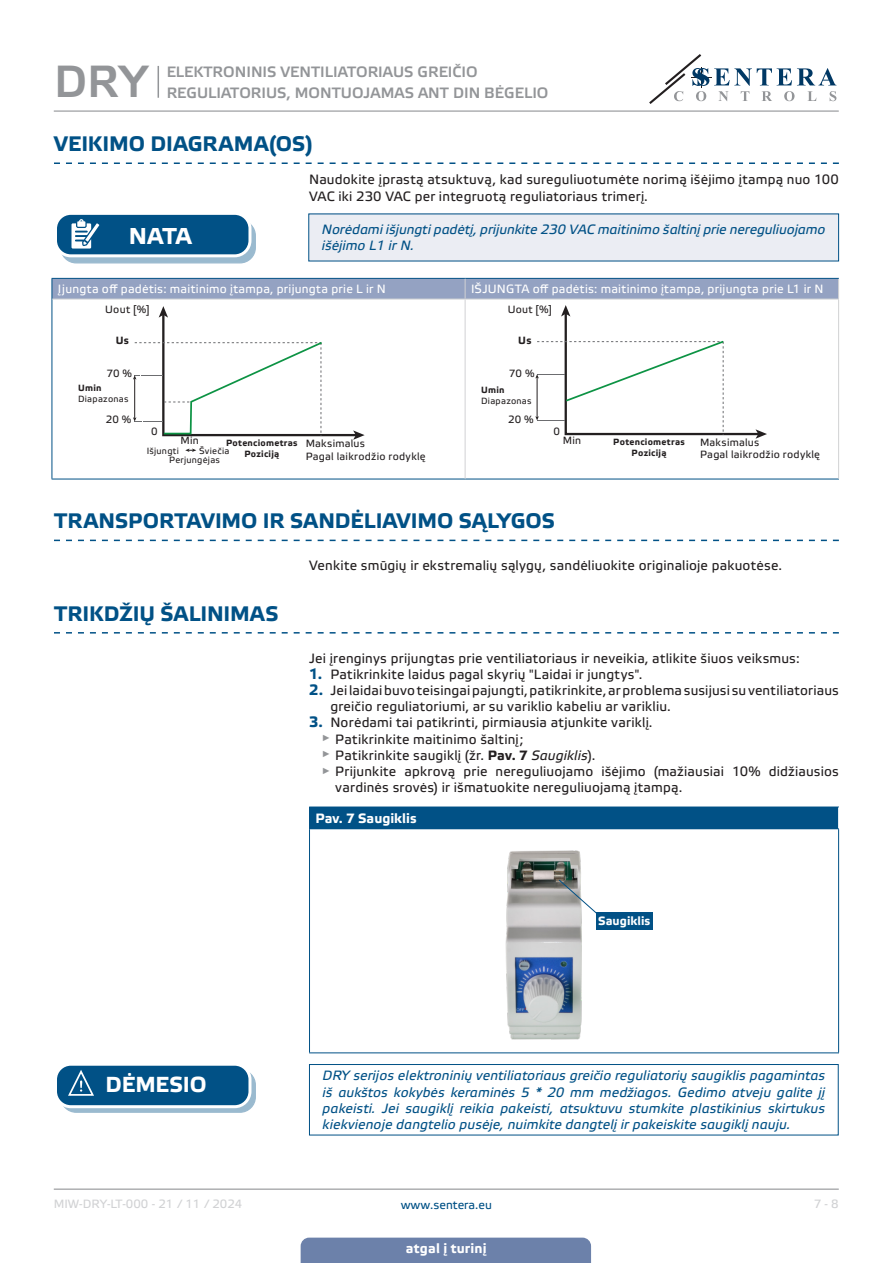
<style>
.page{position:relative;width:893px;height:1263px;background:#fff}
.page>*{position:absolute;margin:0;border:0;box-sizing:border-box;transform-origin:0 0}
.t1{font:45px "Etelka Medium Pro";color:#939598}
.t2{font:700 22.95px "Etelka Text Pro";color:#fff}
.t3{font:700 21.75px "Etelka Text Pro";letter-spacing:-.005em;color:#fff}
.t4{font:700 21px "Etelka Text Pro";color:#015186}
.t5{font:15px/21px "Etelka Medium Pro";color:#939598}
.body{font:13.5px/16.2px "Etelka Text Pro";letter-spacing:.015em;color:#231f20}
.body-2{font:italic 13.5px/16.2px "Etelka Text Pro";letter-spacing:.01em;color:#015186;text-align:justify}
.Body_text{font:italic 13.5px "Etelka Text Pro";color:#015186}
.head-table{font:700 13.5px "Etelka Text Pro";color:#fff}
.table_text{font:12px "Etelka Text Pro";letter-spacing:.02em;color:#fff}
.t6{font:12px "Etelka Text Pro";color:#d1d2d4}
.t7{font:12px "Etelka Text Pro";color:#015186}
.tekst_Engels{font:700 12px "Etelka Text Pro";letter-spacing:.005em;color:#fff}
.TABLE_TEXT_WHITE{font:10.5px "Etelka Text Pro";letter-spacing:.025em;color:#231f20}
.TABLE_TEXT_WHITE-2{font:700 10.5px "Etelka Text Pro";color:#231f20}
.TABLE_TEXT_WHITE-3{font:9px/10.8px "Etelka Text Pro";letter-spacing:.03em;color:#231f20}
.TABLE_TEXT_WHITE-4{font:700 9px "Etelka Text Pro";letter-spacing:.03em;color:#231f20}
.s1{font-weight:700}
.s2{font-weight:700;font-size:15px;color:#015186}
.s3{font-style:italic}
</style>
<div class="page">
<hr style="left:54px;top:111px;width:785px;height:1px;background:#939598">
<hr style="left:54px;top:1188px;width:785px;height:2px;background:#939598">
<svg style="left:649px;top:54px;width:187px;height:50px"></svg>
<div style="left:301px;top:1237px;width:290px;height:26px;background:#6c81aa"></div>
<hr style="left:158px;top:66px;width:1px;height:32px;background:#939598">
<svg style="left:54px;top:162px;width:785px;height:2px"></svg>
<svg style="left:54px;top:540px;width:785px;height:1px"></svg>
<div style="left:309px;top:214px;width:530px;height:47px;background:#ebedf3"></div>
<svg style="left:61px;top:220px;width:194px;height:43px"></svg>
<div style="left:60px;top:220px;width:196px;height:43px;border:1px solid #015186;border-radius:15px"></div>
<div style="left:56px;top:213px;width:194px;height:43px;background:#015186;border-radius:15px"></div>
<div style="left:54px;top:212px;width:197px;height:45px;border:3px solid #fff;border-radius:15px"></div>
<svg style="left:71px;top:219px;width:34px;height:38px"></svg>
<hr style="left:52px;top:299px;width:1px;height:180px;background:#015186">
<hr style="left:52px;top:479px;width:413px;height:1px;background:#015186">
<hr style="left:465px;top:479px;width:374px;height:1px;background:#015186">
<svg style="left:52px;top:278px;width:787px;height:21px;background:#8f9fbf"></svg>
<hr style="left:52px;top:299px;width:413px;height:1px;background:#d1d2d4">
<hr style="left:465px;top:299px;width:374px;height:1px;background:#d1d2d4">
<hr style="left:465px;top:299px;width:1px;height:180px;background:#d1d2d4">
<hr style="left:838px;top:299px;width:1px;height:180px;background:#d1d2d4">
<svg style="left:185px;top:448px;width:11px;height:4px"></svg>
<svg style="left:133px;top:306px;width:232px;height:134px"></svg>
<svg style="left:535px;top:305px;width:232px;height:134px"></svg>
<svg style="left:54px;top:632px;width:785px;height:1px"></svg>
<div style="left:309px;top:807px;width:530px;height:22px;background:#015186"></div>
<hr style="left:309px;top:829px;width:1px;height:223px;background:#015186">
<hr style="left:838px;top:829px;width:1px;height:223px;background:#015186">
<hr style="left:309px;top:1052px;width:530px;height:1px;background:#015186">
<svg style="left:838px;top:807px;width:1px;height:21px"></svg>
<img style="left:505px;top:850px;width:77px;height:190px">
<svg style="left:558px;top:879px;width:38px;height:36px"></svg>
<div style="left:596px;top:912px;width:56px;height:18px;background:#015186"></div>
<div style="left:309px;top:1064px;width:530px;height:71px;border:1px solid #015186"></div>
<svg style="left:61px;top:1070px;width:194px;height:42px"></svg>
<div style="left:60px;top:1069px;width:196px;height:44px;border:1px solid #015186;border-radius:15px"></div>
<div style="left:56px;top:1064px;width:194px;height:43px;background:#015186;border-radius:15px"></div>
<div style="left:54px;top:1063px;width:197px;height:45px;border:3px solid #fff;border-radius:15px"></div>
<svg style="left:67px;top:1070px;width:38px;height:36px"></svg>
<h1 class="t1" style="left:54px;top:57px;width:95px">DRY</h1>
<p class="t5" style="left:167px;top:62px;width:383px">ELEKTRONINIS VENTILIATORIAUS GREIČIO<br>REGULIATORIUS, MONTUOJAMAS ANT DIN BĖGELIO</p>
<p class="t4" style="left:54px;top:132px;width:260px">VEIKIMO DIAGRAMA(OS)</p>
<p class="body" style="left:309px;top:172px;width:531px">Naudokite įprastą atsuktuvą, kad sureguliuotumėte norimą išėjimo įtampą nuo 100<br>VAC iki 230 VAC per integruotą reguliatoriaus trimerį.</p>
<p class="Body_text" style="left:322px;top:222px;width:505px">Norėdami išjungti padėtį, prijunkite 230 VAC maitinimo šaltinį prie nereguliuojamo</p>
<p class="t2" style="left:129px;top:223px;width:65px">NATA</p>
<p class="Body_text" style="left:322px;top:239px;width:94px">išėjimo L1 ir N.</p>
<p class="table_text" style="left:58px;top:282px;width:329px">Įjungta off padėtis: maitinimo įtampa, prijungta prie L ir N</p>
<p class="table_text" style="left:471px;top:282px;width:354px">IŠJUNGTA off padėtis: maitinimo įtampa, prijungta prie L1 ir N</p>
<p class="TABLE_TEXT_WHITE" style="left:105px;top:304px;width:46px">Uout [%]</p>
<p class="TABLE_TEXT_WHITE-2" style="left:116px;top:334px;width:15px">Us</p>
<p class="TABLE_TEXT_WHITE" style="left:508px;top:304px;width:46px">Uout [%]</p>
<p class="TABLE_TEXT_WHITE-2" style="left:518px;top:334px;width:15px">Us</p>
<p class="TABLE_TEXT_WHITE" style="left:107px;top:368px;width:27px">70 %</p>
<p class="TABLE_TEXT_WHITE" style="left:509px;top:368px;width:27px">70 %</p>
<p class="TABLE_TEXT_WHITE-3" style="left:78px;top:383px;width:52px"><span class="s1">Umin<br></span>Diapazonas</p>
<p class="TABLE_TEXT_WHITE-3" style="left:481px;top:385px;width:52px"><span class="s1">Umin<br></span>Diapazonas</p>
<p class="TABLE_TEXT_WHITE" style="left:106px;top:413px;width:27px">20 %</p>
<p class="TABLE_TEXT_WHITE" style="left:508px;top:413px;width:27px">20 %</p>
<p class="TABLE_TEXT_WHITE" style="left:151px;top:425px;width:8px">0</p>
<p class="TABLE_TEXT_WHITE" style="left:181px;top:434px;width:20px">Min</p>
<p class="TABLE_TEXT_WHITE" style="left:306px;top:438px;width:61px">Maksimalus</p>
<p class="TABLE_TEXT_WHITE" style="left:306px;top:450px;width:121px">Pagal laikrodžio rodyklę</p>
<p class="TABLE_TEXT_WHITE-4" style="left:226px;top:438px;width:73px">Potenciometras</p>
<p class="TABLE_TEXT_WHITE-4" style="left:244px;top:449px;width:36px">Poziciją</p>
<p class="TABLE_TEXT_WHITE-3" style="left:199px;top:446px;width:32px">Šviečia</p>
<p class="TABLE_TEXT_WHITE-3" style="left:147px;top:446px;width:34px">Išjungti</p>
<p class="TABLE_TEXT_WHITE-3" style="left:169px;top:455px;width:52px">Perjungėjas</p>
<p class="TABLE_TEXT_WHITE" style="left:554px;top:425px;width:8px">0</p>
<p class="TABLE_TEXT_WHITE" style="left:563px;top:434px;width:20px">Min</p>
<p class="TABLE_TEXT_WHITE" style="left:700px;top:436px;width:61px">Maksimalus</p>
<p class="TABLE_TEXT_WHITE" style="left:700px;top:449px;width:121px">Pagal laikrodžio rodyklę</p>
<p class="TABLE_TEXT_WHITE-4" style="left:613px;top:437px;width:73px">Potenciometras</p>
<p class="TABLE_TEXT_WHITE-4" style="left:632px;top:448px;width:36px">Poziciją</p>
<p class="t4" style="left:54px;top:509px;width:502px">TRANSPORTAVIMO IR SANDĖLIAVIMO SĄLYGOS</p>
<p class="body" style="left:309px;top:558px;width:474px">Venkite smūgių ir ekstremalių sąlygų, sandėliuokite originalioje pakuotėse.</p>
<p class="t4" style="left:54px;top:602px;width:226px">TRIKDŽIŲ ŠALINIMAS</p>
<p class="body" style="left:309px;top:651px;width:492px">Jei įrenginys prijungtas prie ventiliatoriaus ir neveikia, atlikite šiuos veiksmus:</p>
<p class="body" style="left:309px;top:667px;width:335px"><span class="s2">1.</span> Patikrinkite laidus pagal skyrių "Laidai ir jungtys".</p>
<p class="body" style="left:330px;top:683px;width:510px;text-indent:-21px"><span class="s2">2.</span> Jei laidai buvo teisingai pajungti, patikrinkite, ar problema susijusi su ventiliatoriaus greičio reguliatoriumi, ar su variklio kabeliu ar varikliu.</p>
<p class="body" style="left:309px;top:715px;width:345px"><span class="s2">3.</span> Norėdami tai patikrinti, pirmiausia atjunkite variklį.</p>
<p class="body" style="left:322px;top:732px;width:203px"><sup>►</sup> Patikrinkite maitinimo šaltinį;</p>
<p class="body" style="left:322px;top:748px;width:275px"><sup>►</sup> Patikrinkite saugiklį (žr. <span class="s1">Pav. 7</span> <span class="s3">Saugiklis</span>).</p>
<p class="body" style="left:335px;top:764px;width:505px;text-indent:-13px"><sup>►</sup> Prijunkite apkrovą prie nereguliuojamo išėjimo (mažiausiai 10% didžiausios vardinės srovės) ir išmatuokite nereguliuojamą įtampą.</p>
<p class="head-table" style="left:315px;top:811px;width:103px">Pav. 7 Saugiklis</p>
<p class="t3" style="left:105px;top:1072px;width:103px">DĖMESIO</p>
<p class="tekst_Engels" style="left:598px;top:915px;width:54px">Saugiklis</p>
<p class="body-2" style="left:323px;top:1068px;width:504px">DRY serijos elektroninių ventiliatoriaus greičio reguliatorių saugiklis pagamintas iš aukštos kokybės keraminės 5 * 20 mm medžiagos. Gedimo atveju galite jį pakeisti. Jei saugiklį reikia pakeisti, atsuktuvu stumkite plastikinius skirtukus kiekvienoje dangtelio pusėje, nuimkite dangtelį ir pakeiskite saugiklį nauju.</p>
<p class="t6" style="left:54px;top:1197px;width:190px">MIW-DRY-LT-000 - 21 / 11 / 2024</p>
<p class="t7" style="left:401px;top:1198px;width:93px">www.sentera.eu</p>
<p class="t6" style="left:814px;top:1197px;width:27px">7 - 8</p>
<p class="head-table" style="left:406px;top:1240px;width:82px">atgal į turinį</p>
</div>
